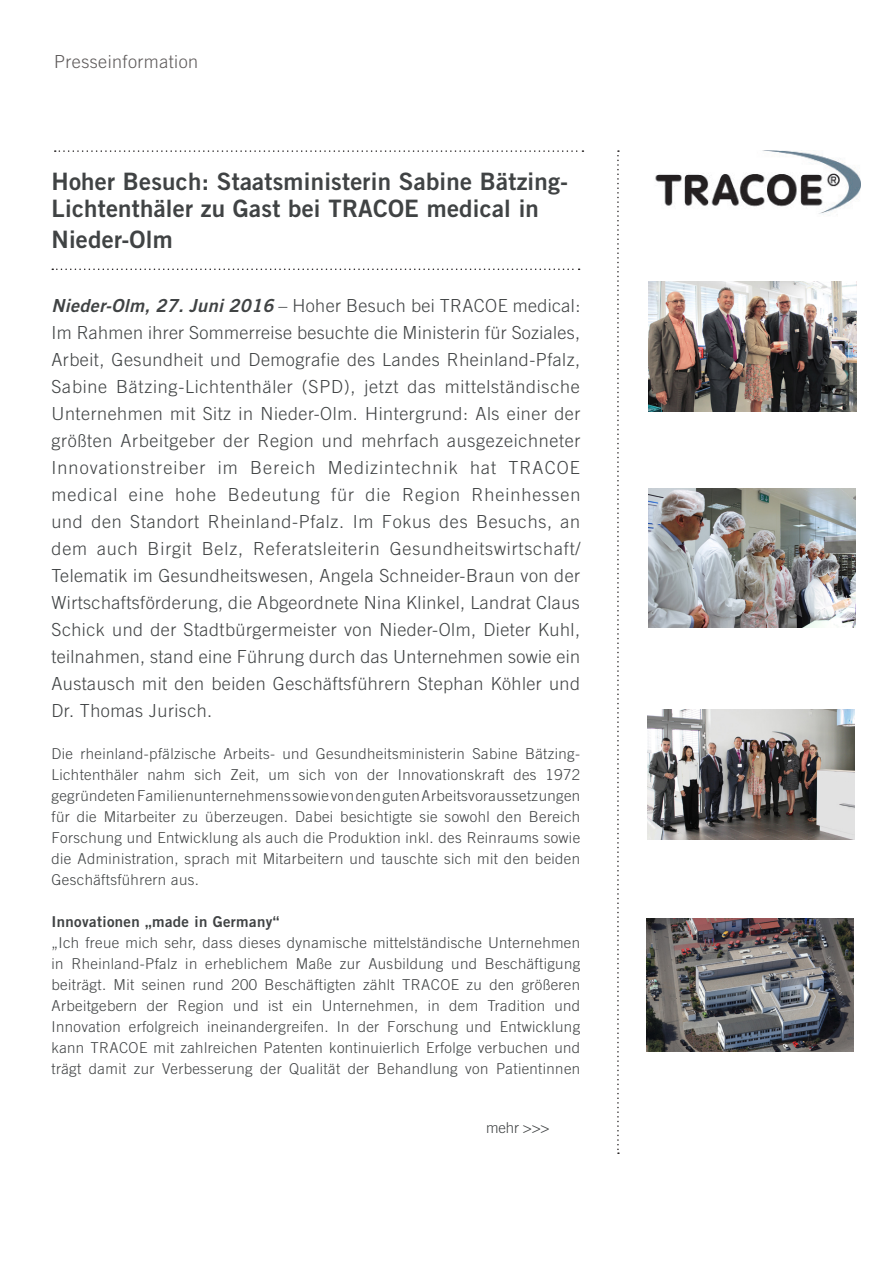
<style>
.page{position:relative;width:893px;height:1263px;background:#fff}
.page>*{position:absolute;margin:0;border:0;box-sizing:border-box;transform-origin:0 0}
.Liste{font:24px/27px "Trade Gothic LT Bold Two";letter-spacing:.01em;color:#404344}
.t1{font:300 18px/27px "Trade Gothic LT";letter-spacing:.025em;color:#404344;text-align:justify}
.t2{font:300 18px "Trade Gothic LT";letter-spacing:.025em;color:#5e5a5a}
.t3{font:300 15px/21px "Trade Gothic LT";letter-spacing:.025em;color:#404344;text-align:justify}
.t4{font:15px "Trade Gothic LT Bold Two";letter-spacing:.025em;color:#404344}
.s1{font-family:"Trade Gothic LT Bold Two";font-weight:400;font-style:italic}
</style>
<div class="page">
<svg style="left:617px;top:150px;width:2px;height:1004px"></svg>
<img style="left:655px;top:150px;width:205px;height:65px">
<svg style="left:55px;top:150px;width:528px;height:2px"></svg>
<svg style="left:52px;top:269px;width:528px;height:1px"></svg>
<img style="left:647px;top:710px;width:208px;height:129px">
<img style="left:648px;top:489px;width:207px;height:138px">
<img style="left:648px;top:281px;width:208px;height:131px">
<img style="left:646px;top:918px;width:207px;height:133px">
<p class="t2" style="left:54px;top:51px;width:146px">Presseinformation</p>
<p class="Liste" style="left:52px;top:167px;width:518px">Hoher Besuch: Staatsministerin Sabine Bätzing-<br>Lichtenthäler zu Gast bei TRACOE medical in</p>
<p class="Liste" style="left:52px;top:226px;width:123px">Nieder-Olm</p>
<p class="t1" style="left:52px;top:292px;width:531px"><span class="s1">Nieder-Olm, 27. Juni 2016</span> – Hoher Besuch bei TRACOE medical:<br>Im Rahmen ihrer Sommerreise besuchte die Ministerin für Soziales, Arbeit, Gesundheit und Demografie des Landes Rheinland-Pfalz, Sabine Bätzing-Lichtenthäler (SPD), jetzt das mittelständische Unternehmen mit Sitz in Nieder-Olm. Hintergrund: Als einer der größten Arbeitgeber der Region und mehrfach ausgezeichneter Innovationstreiber im Bereich Medizintechnik hat TRACOE medical eine hohe Bedeutung für die Region Rheinhessen und den Standort Rheinland-Pfalz. Im Fokus des Besuchs, an dem auch Birgit Belz, Referatsleiterin Gesundheitswirtschaft/ Telematik im Gesundheitswesen, Angela Schneider-Braun von der Wirtschaftsförderung, die Abgeordnete Nina Klinkel, Landrat Claus Schick und der Stadtbürgermeister von Nieder-Olm, Dieter Kuhl, teilnahmen, stand eine Führung durch das Unternehmen sowie ein Austausch mit den beiden Geschäftsführern Stephan Köhler und Dr. Thomas Jurisch.</p>
<p class="t3" style="left:52px;top:743px;width:530px">Die rheinland-pfälzische Arbeits- und Gesundheitsministerin Sabine Bätzing-Lichtenthäler nahm sich Zeit, um sich von der Innovationskraft des 1972 gegründeten Familienunternehmens sowie von den guten Arbeitsvoraussetzungen für die Mitarbeiter zu überzeugen. Dabei besichtigte sie sowohl den Bereich Forschung und Entwicklung als auch die Produktion inkl. des Reinraums sowie die Administration, sprach mit Mitarbeitern und tauschte sich mit den beiden Geschäftsführern aus.</p>
<p class="t4" style="left:52px;top:913px;width:229px">Innovationen „made in Germany“</p>
<p class="t3" style="left:52px;top:932px;width:530px">„Ich freue mich sehr, dass dieses dynamische mittelständische Unternehmen in Rheinland-Pfalz in erheblichem Maße zur Ausbildung und Beschäftigung beiträgt. Mit seinen rund 200 Beschäftigten zählt TRACOE zu den größeren Arbeitgebern der Region und ist ein Unternehmen, in dem Tradition und Innovation erfolgreich ineinandergreifen. In der Forschung und Entwicklung kann TRACOE mit zahlreichen Patenten kontinuierlich Erfolge verbuchen und trägt damit zur Verbesserung der Qualität der Behandlung von Patientinnen</p>
<p class="t3" style="left:486px;top:1117px;width:65px">mehr &gt;&gt;&gt;</p>
</div>
